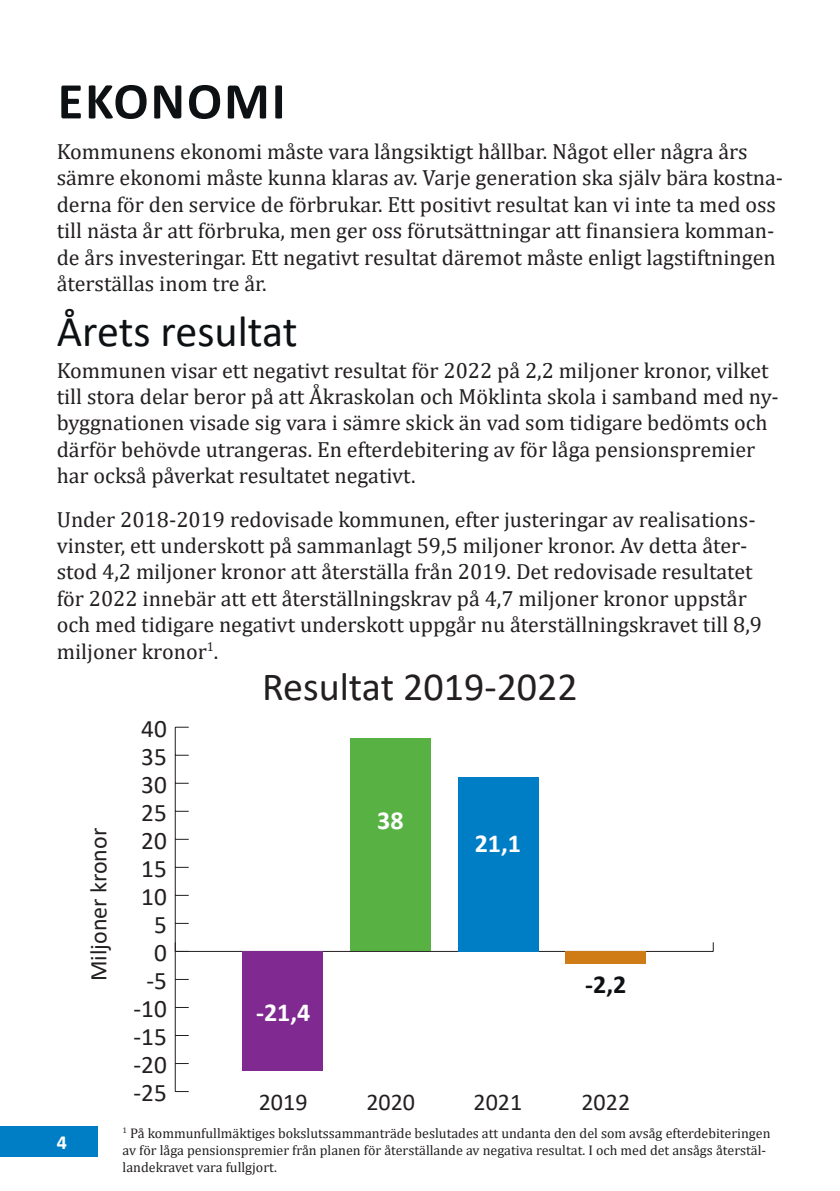
<style>
.page{position:relative;width:840px;height:1191px;background:#fff}
.page>*{position:absolute;margin:0;border:0;box-sizing:border-box;transform-origin:0 0}
.t1{font:700 52px "Calibri";letter-spacing:.04em;color:#0e1113}
.t2{font:44px "Calibri";color:#0e1113}
.t3{font:40px "Calibri";color:#231f20}
.t4{font:700 26px "Calibri";color:#fff}
.t5{font:700 26px "Calibri";color:#0e1113}
.t6{font:25.2px "Calibri";color:#231f20}
.t7{font:24px "Calibri";color:#231f20}
.t8{font:22px/26.4px "Cambria";color:#231f20}
.t9{font:700 20px "Calibri";color:#fff}
.t10{font:14px/16.8px "Cambria";color:#231f20}
</style>
<div class="page">
<hr style="left:175px;top:951px;width:537px;height:1px;background:#231f20">
<hr style="left:175px;top:727px;width:1px;height:364px;background:#231f20">
<svg style="left:175px;top:1091px;width:14px;height:1px"></svg>
<svg style="left:176px;top:1063px;width:13px;height:1px"></svg>
<svg style="left:176px;top:1035px;width:13px;height:1px"></svg>
<svg style="left:176px;top:1007px;width:13px;height:1px"></svg>
<svg style="left:176px;top:979px;width:13px;height:1px"></svg>
<svg style="left:175px;top:942px;width:14px;height:9px"></svg>
<svg style="left:176px;top:923px;width:13px;height:1px"></svg>
<svg style="left:176px;top:895px;width:13px;height:1px"></svg>
<svg style="left:176px;top:867px;width:13px;height:1px"></svg>
<svg style="left:176px;top:839px;width:13px;height:1px"></svg>
<svg style="left:176px;top:811px;width:13px;height:1px"></svg>
<svg style="left:176px;top:783px;width:13px;height:1px"></svg>
<svg style="left:176px;top:754px;width:13px;height:1px"></svg>
<svg style="left:175px;top:726px;width:14px;height:1px"></svg>
<div style="left:565px;top:951px;width:80px;height:12px;background:#cf7c17"></div>
<div style="left:457px;top:777px;width:81px;height:174px;background:#007ec5"></div>
<div style="left:350px;top:738px;width:80px;height:213px;background:#58b243"></div>
<div style="left:242px;top:951px;width:81px;height:120px;background:#802990"></div>
<div style="left:0;top:1126px;width:98px;height:31px;background:#007ec5"></div>
<h1 class="t1" style="left:58px;top:64px;width:229px">EKONOMI</h1>
<p class="t8" style="left:57px;top:138px;width:727px">Kommunens ekonomi måste vara långsiktigt hållbar. Något eller några års sämre ekonomi måste kunna klaras av. Varje generation ska själv bära kostna&shy;derna för den service de förbrukar. Ett positivt resultat kan vi inte ta med oss till nästa år att förbruka, men ger oss förutsättningar att finansiera komman&shy;de års investeringar. Ett negativt resultat däremot måste enligt lagstiftningen återställas inom tre år.</p>
<h2 class="t2" style="left:57px;top:301px;width:242px">Årets resultat</h2>
<p class="t8" style="left:57px;top:357px;width:723px">Kommunen visar ett negativt resultat för 2022 på 2,2 miljoner kronor, vilket till stora delar beror på att Åkraskolan och Möklinta skola i samband med ny&shy;byggnationen visade sig vara i sämre skick än vad som tidigare bedömts och därför behövde utrangeras. En efterdebitering av för låga pensionspremier har också påverkat resultatet negativt.</p>
<p class="t8" style="left:57px;top:506px;width:706px">Under 2018-2019 redovisade kommunen, efter justeringar av realisations&shy;vinster, ett underskott på sammanlagt 59,5 miljoner kronor. Av detta åter&shy;stod 4,2 miljoner kronor att återställa från 2019. Det redovisade resultatet för 2022 innebär att ett återställningskrav på 4,7 miljoner kronor uppstår och med tidigare negativt underskott uppgår nu återställningskravet till 8,9 miljoner kronor<sup>1</sup>.</p>
<p class="t9" style="left:57px;top:1128px;width:12px">4</p>
<p class="t7" style="left:82px;top:981px;width:155px;rotate:-90deg">Miljoner kronor</p>
<p class="t6" style="left:141px;top:711px;width:27px">40</p>
<p class="t6" style="left:141px;top:739px;width:27px">35</p>
<p class="t6" style="left:141px;top:767px;width:27px">30</p>
<p class="t6" style="left:141px;top:795px;width:27px">25</p>
<p class="t6" style="left:141px;top:823px;width:27px">20</p>
<p class="t6" style="left:141px;top:851px;width:27px">15</p>
<p class="t6" style="left:141px;top:879px;width:27px">10</p>
<p class="t6" style="left:154px;top:907px;width:14px">5</p>
<p class="t6" style="left:154px;top:935px;width:14px">0</p>
<p class="t6" style="left:146px;top:963px;width:22px">-5</p>
<p class="t6" style="left:133px;top:991px;width:35px">-10</p>
<p class="t6" style="left:133px;top:1019px;width:35px">-15</p>
<p class="t6" style="left:133px;top:1047px;width:35px">-20</p>
<p class="t6" style="left:133px;top:1075px;width:35px">-25</p>
<h3 class="t3" style="left:262px;top:659px;width:317px">Resultat 2019-2022</h3>
<p class="t4" style="left:377px;top:802px;width:28px">38</p>
<p class="t4" style="left:256px;top:994px;width:56px">-21,4</p>
<p class="t4" style="left:474px;top:825px;width:48px">21,1</p>
<p class="t5" style="left:585px;top:966px;width:43px">-2,2</p>
<p class="t7" style="left:259px;top:1085px;width:50px">2019</p>
<p class="t7" style="left:366px;top:1085px;width:50px">2020</p>
<p class="t7" style="left:473px;top:1085px;width:50px">2021</p>
<p class="t7" style="left:581px;top:1085px;width:50px">2022</p>
<p class="t10" style="left:122px;top:1124px;width:649px"><sup>1</sup> På kommunfullmäktiges bokslutssammanträde beslutades att undanta den del som avsåg efterdebiteringen av för låga pensionspremier från planen för återställande av negativa resultat. I och med det ansågs återstäl&shy;landekravet vara fullgjort.</p>
</div>
